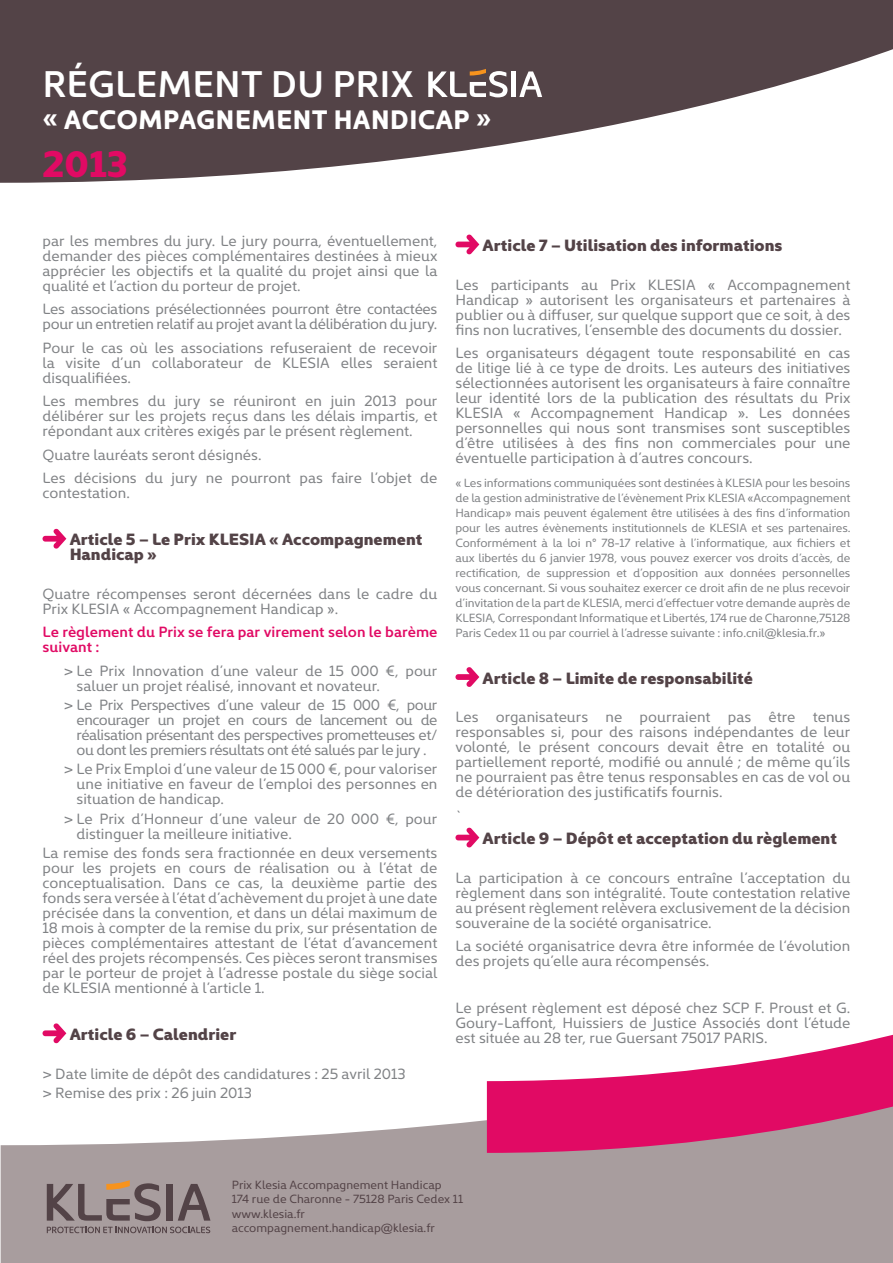
<style>
.page{position:relative;width:893px;height:1263px;background:#fff}
.page>*{position:absolute;margin:0;border:0;box-sizing:border-box;transform-origin:0 0}
.t1{font:600 37.5px "Kyrial Display Pro";color:#fff}
.t2{font:900 37.5px "Kyrial Display Pro";color:#e10a64}
.t3{font:700 27px "Kyrial Display Pro";color:#fff}
.t4{font:900 16.5px/15px "Kyrial Display Pro";color:#534347}
.t5{font:15px/15px "Kyrial Display Pro";color:#808285;text-align:justify}
.t6{font:15px/15px "Kyrial Display Pro";letter-spacing:-.02em;color:#808285}
.t7{font:600 15px/15px "Kyrial Display Pro";color:#e10a64}
.t8{font:12px/15px "Kyrial Display Pro";letter-spacing:-.01em;color:#808285;text-align:justify}
.t9{font:12px/14.2px "Kyrial Display Pro";color:#534347}
</style>
<div class="page">
<svg style="left:0;top:0;width:893px;height:183px;fill:#534347"></svg>
<svg style="left:1px;top:1032px;width:892px;height:231px;fill:#a89d9e"></svg>
<svg style="left:43px;top:529px;width:23px;height:20px"></svg>
<svg style="left:43px;top:1023px;width:23px;height:20px"></svg>
<svg style="left:455px;top:235px;width:24px;height:19px"></svg>
<svg style="left:455px;top:667px;width:24px;height:20px"></svg>
<svg style="left:455px;top:828px;width:24px;height:19px"></svg>
<svg style="left:487px;top:1032px;width:406px;height:121px;fill:#e10a64"></svg>
<svg style="left:47px;top:1180px;width:163px;height:53px;background:#8d7f7f"></svg>
<hr style="left:512px;top:71px;width:4px;height:26px;background:#fff">
<svg style="left:519px;top:71px;width:23px;height:26px"></svg>
<svg style="left:428px;top:69px;width:80px;height:28px"></svg>
<h1 class="t1" style="left:43px;top:57px;width:372px">régleMent du prix</h1>
<h2 class="t3" style="left:43px;top:101px;width:450px">« ACCOMPAGNEMENT HANDICAP »</h2>
<h1 class="t2" style="left:43px;top:135px;width:87px">2013</h1>
<p class="t5" style="left:43px;top:232px;width:396px">par les membres du jury. Le jury pourra, éventuellement, demander des pièces complémentaires destinées à mieux apprécier les objectifs et la qualité du projet ainsi que la qualité et l’action du porteur de projet.</p>
<p class="t6" style="left:43px;top:301px;width:396px">Les associations présélectionnées pourront être contactées pour un entretien relatif au projet avant la délibération du jury.</p>
<p class="t5" style="left:43px;top:339px;width:396px">Pour le cas où les associations refuseraient de recevoir la visite d’un collaborateur de KLESIA elles seraient disqualifiées.</p>
<p class="t5" style="left:43px;top:393px;width:396px">Les membres du jury se réuniront en juin 2013 pour délibérer sur les projets reçus dans les délais impartis, et répondant aux critères exigés par le présent règlement.</p>
<p class="t5" style="left:43px;top:442px;width:396px;line-height:23.5px">Quatre lauréats seront désignés.<br>Les décisions du jury ne pourront pas faire l’objet de</p>
<p class="t5" style="left:43px;top:485px;width:89px">contestation.</p>
<p class="t4" style="left:70px;top:531px;width:354px">Article 5 – Le Prix KLESIA « Accompagnement<br>Handicap »</p>
<p class="t5" style="left:43px;top:585px;width:396px">Quatre récompenses seront décernées dans le cadre du<br>Prix KLESIA « Accompagnement Handicap ».</p>
<p class="t7" style="left:43px;top:624px;width:396px">Le règlement du Prix se fera par virement selon le barème suivant :</p>
<p class="t5" style="left:77px;top:662px;width:362px;text-indent:-13px">&gt; Le Prix Innovation d’une valeur de 15 000 €, pour saluer un projet réalisé, innovant et novateur.</p>
<p class="t5" style="left:77px;top:697px;width:362px;text-indent:-13px">&gt; Le Prix Perspectives d’une valeur de 15 000 €, pour encourager un projet en cours de lancement ou de réalisation présentant des perspectives prometteuses et/ ou dont les premiers résultats ont été salués par le jury .</p>
<p class="t5" style="left:77px;top:761px;width:362px;text-indent:-13px">&gt; Le Prix Emploi d’une valeur de 15 000 €, pour valoriser une initiative en faveur de l’emploi des personnes en situation de handicap.</p>
<p class="t5" style="left:77px;top:810px;width:362px;text-indent:-13px">&gt; Le Prix d’Honneur d’une valeur de 20 000 €, pour distinguer la meilleure initiative.</p>
<p class="t5" style="left:43px;top:844px;width:396px">La remise des fonds sera fractionnée en deux versements pour les projets en cours de réalisation ou à l’état de conceptualisation. Dans ce cas, la deuxième partie des fonds sera versée à l’état d’achèvement du projet à une date précisée dans la convention, et dans un délai maximum de 18 mois à compter de la remise du prix, sur présentation de pièces complémentaires attestant de l’état d’avancement réel des projets récompensés. Ces pièces seront transmises par le porteur de projet à l’adresse postale du siège social de KLESIA mentionné à l’article 1.</p>
<p class="t4" style="left:70px;top:1025px;width:168px">Article 6 – Calendrier</p>
<p class="t5" style="left:43px;top:1063px;width:365px;line-height:19.2px">&gt; Date limite de dépôt des candidatures : 25 avril 2013 &gt; Remise des prix : 26 juin 2013</p>
<p class="t4" style="left:483px;top:236px;width:301px">Article 7 – Utilisation des informations</p>
<p class="t5" style="left:455px;top:276px;width:396px">Les participants au Prix KLESIA « Accompagnement Handicap » autorisent les organisateurs et partenaires à publier ou à diffuser, sur quelque support que ce soit, à des fins non lucratives, l’ensemble des documents du dossier.</p>
<p class="t5" style="left:455px;top:345px;width:396px">Les organisateurs dégagent toute responsabilité en cas de litige lié à ce type de droits. Les auteurs des initiatives sélectionnées autorisent les organisateurs à faire connaître leur identité lors de la publication des résultats du Prix KLESIA « Accompagnement Handicap ». Les données personnelles qui nous sont transmises sont susceptibles d’être utilisées à des fins non commerciales pour une éventuelle participation à d’autres concours.</p>
<p class="t8" style="left:455px;top:474px;width:396px">« Les informations communiquées sont destinées à KLESIA pour les besoins de la gestion administrative de l’évènement Prix KLESIA «Accompagnement Handicap» mais peuvent également être utilisées à des fins d’information pour les autres évènements institutionnels de KLESIA et ses partenaires.<br>Conformément à la loi n° 78-17 relative à l’informatique, aux fichiers et aux libertés du 6 janvier 1978, vous pouvez exercer vos droits d’accès, de rectification, de suppression et d’opposition aux données personnelles vous concernant. Si vous souhaitez exercer ce droit afin de ne plus recevoir d’invitation de la part de KLESIA, merci d’effectuer votre demande auprès de KLESIA, Correspondant Informatique et Libertés, 174 rue de Charonne,75128<br>Paris Cedex 11 ou par courriel à l’adresse suivante : info.cnil@klesia.fr.»</p>
<p class="t4" style="left:483px;top:669px;width:272px">Article 8 – Limite de responsabilité</p>
<p class="t5" style="left:455px;top:709px;width:396px">Les organisateurs ne pourraient pas être tenus responsables si, pour des raisons indépendantes de leur volonté, le présent concours devait être en totalité ou partiellement reporté, modifié ou annulé ; de même qu’ils ne pourraient pas être tenus responsables en cas de vol ou de détérioration des justificatifs fournis.</p>
<p class="t5" style="left:455px;top:807px;width:9px">`</p>
<p class="t4" style="left:483px;top:829px;width:356px">Article 9 – Dépôt et acceptation du règlement</p>
<p class="t5" style="left:455px;top:869px;width:396px">La participation à ce concours entraîne l’acceptation du règlement dans son intégralité. Toute contestation relative au présent règlement relèvera exclusivement de la décision souveraine de la société organisatrice.</p>
<p class="t5" style="left:455px;top:938px;width:396px">La société organisatrice devra être informée de l‘évolution des projets qu’elle aura récompensés.</p>
<p class="t5" style="left:455px;top:1000px;width:396px">Le présent règlement est déposé chez SCP F. Proust et G.<br>Goury-Laffont, Huissiers de Justice Associés dont l’étude est située au 28 ter, rue Guersant 75017 PARIS.</p>
<p class="t9" style="left:232px;top:1177px;width:233px">Prix Klesia Accompagnement Handicap<br>174 rue de Charonne - 75128 Paris Cedex 11 www.klesia.fr accompagnement.handicap@klesia.fr</p>
</div>
